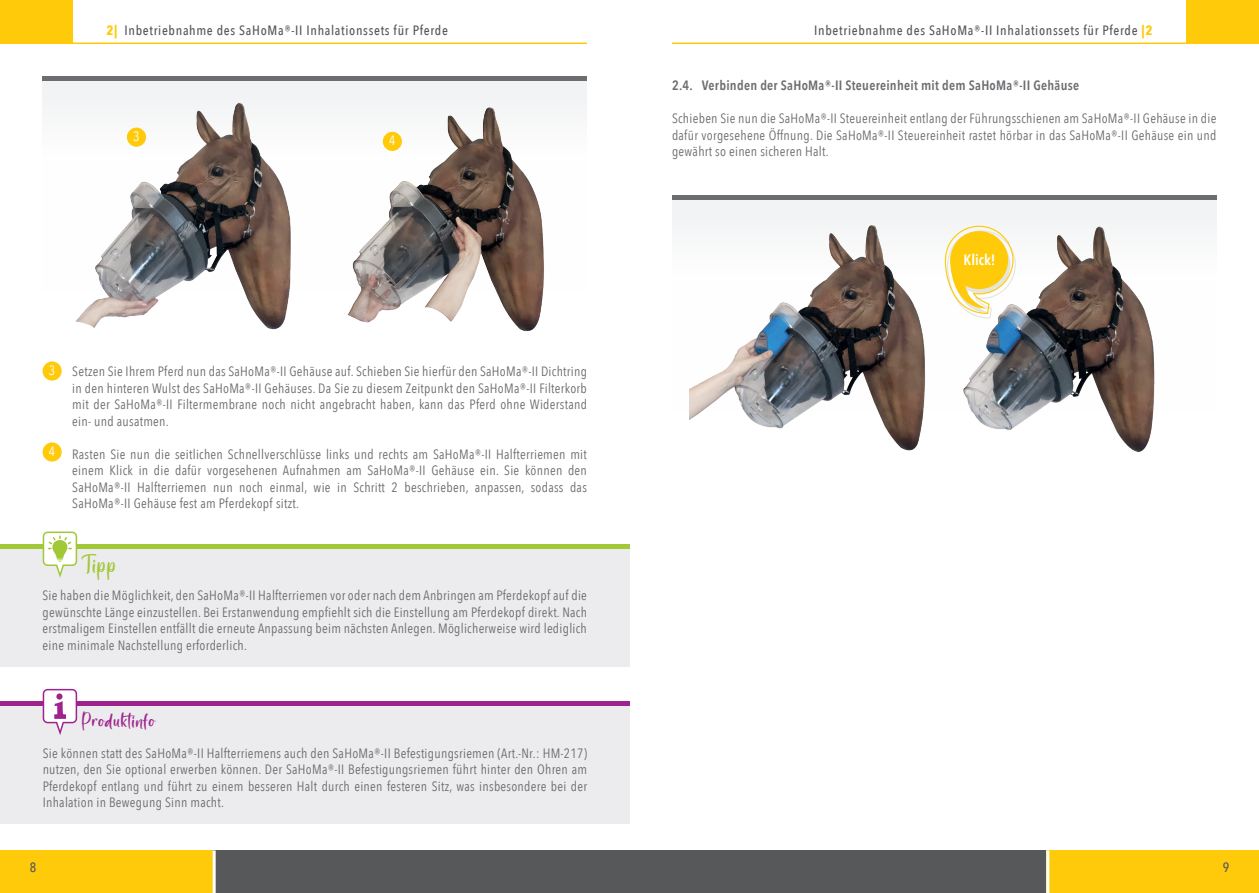
<style>
.page{position:relative;width:1259px;height:893px;background:#fff}
.page>*{position:absolute;margin:0;border:0;box-sizing:border-box;transform-origin:0 0}
.t1{font:21px "Astral Sisters";color:#a1c837}
.t2{font:18px "Astral Sisters";letter-spacing:.05em;color:#9f238e}
.t3{font:600 15px "Avenir Next Condensed";color:#fff}
.t4{font:13.5px/16.5px "Avenir Next Condensed";letter-spacing:.02em;color:#6c6d70;text-align:justify}
.t5{font:500 13.5px "Avenir Next Condensed";letter-spacing:.05em;color:#57585a}
.t6{font:600 13.5px "Avenir Next Condensed";letter-spacing:.02em;color:#6c6d70}
.t7{font:13.5px "Avenir Next Condensed";color:#fff}
.s1{font-weight:700;color:#feca0a}
</style>
<div class="page">
<div style="left:0;top:850px;width:1259px;height:43px;background:#57585a"></div>
<div style="left:0;top:850px;width:213px;height:43px;background:#feca0a"></div>
<div style="left:1046px;top:850px;width:213px;height:43px;background:#feca0a"></div>
<hr style="left:213px;top:850px;width:3px;height:43px;background:#fff">
<hr style="left:1046px;top:850px;width:3px;height:43px;background:#fff">
<div style="left:0;top:0;width:72px;height:43px;background:#feca0a"></div>
<div style="left:1186px;top:0;width:73px;height:43px;background:#feca0a"></div>
<hr style="left:0;top:43px;width:587px;height:1px;background:#feca0a">
<hr style="left:672px;top:43px;width:587px;height:1px;background:#feca0a">
<hr style="left:43px;top:77px;width:544px;height:4px;background:#6c6d70">
<img style="left:315px;top:81px;width:251px;height:251px">
<div style="left:0;top:547px;width:629px;height:119px;background:#ececee"></div>
<div style="left:0;top:544px;width:629px;height:5px;background:#a1c837"></div>
<svg style="left:43px;top:531px;width:34px;height:47px"></svg>
<div style="left:0;top:705px;width:629px;height:119px;background:#ececee"></div>
<hr style="left:0;top:702px;width:629px;height:4px;background:#9f238e">
<svg style="left:43px;top:689px;width:34px;height:46px"></svg>
<div style="left:672px;top:197px;width:544px;height:213px;background:#f2f3f4"></div>
<hr style="left:672px;top:196px;width:544px;height:4px;background:#6c6d70">
<img style="left:956px;top:210px;width:261px;height:242px">
<img style="left:689px;top:225px;width:267px;height:226px">
<svg style="left:944px;top:226px;width:72px;height:93px"></svg>
<div style="left:43px;top:361px;width:19px;height:20px;background:#feca0a;border-radius:50%"></div>
<div style="left:43px;top:442px;width:19px;height:20px;background:#feca0a;border-radius:50%"></div>
<div style="left:383px;top:132px;width:19px;height:19px;background:#feca0a;border-radius:50%"></div>
<img style="left:57px;top:81px;width:251px;height:249px">
<div style="left:127px;top:128px;width:19px;height:19px;background:#feca0a;border-radius:50%"></div>
<p class="t5" style="left:106px;top:22px;width:343px"><span class="s1">2|</span> Inbetriebnahme des SaHoMa®-II Inhalationssets für Pferde</p>
<p class="t5" style="left:814px;top:22px;width:340px">Inbetriebnahme des SaHoMa®-II Inhalationssets für Pferde <span class="s1">|2</span></p>
<p class="t7" style="left:133px;top:125px;width:8px">3</p>
<p class="t7" style="left:389px;top:129px;width:8px">4</p>
<p class="t7" style="left:49px;top:359px;width:8px">3</p>
<p class="t7" style="left:49px;top:440px;width:8px">4</p>
<p class="t4" style="left:72px;top:363px;width:516px">Setzen Sie Ihrem Pferd nun das SaHoMa®-II Gehäuse auf. Schieben Sie hierfür den SaHoMa®-II Dichtring in den hinteren Wulst des SaHoMa®-II Gehäuses. Da Sie zu diesem Zeitpunkt den SaHoMa®-II Filterkorb mit der SaHoMa®-II Filtermembrane noch nicht angebracht haben, kann das Pferd ohne Widerstand ein- und ausatmen.</p>
<p class="t4" style="left:72px;top:445px;width:516px">Rasten Sie nun die seitlichen Schnellverschlüsse links und rechts am SaHoMa®-II Halfterriemen mit einem Klick in die dafür vorgesehenen Aufnahmen am SaHoMa®-II Gehäuse ein. Sie können den SaHoMa®-II Halfterriemen nun noch einmal, wie in Schritt 2 beschrieben, anpassen, sodass das SaHoMa®-II Gehäuse fest am Pferdekopf sitzt.</p>
<h1 class="t1" style="left:81px;top:550px;width:37px">Tipp</h1>
<p class="t4" style="left:43px;top:587px;width:546px">Sie haben die Möglichkeit, den SaHoMa®-II Halfterriemen vor oder nach dem Anbringen am Pferdekopf auf die gewünschte Länge einzustellen. Bei Erstanwendung empfiehlt sich die Einstellung am Pferdekopf direkt. Nach erstmaligem Einstellen entfällt die erneute Anpassung beim nächsten Anlegen. Möglicherweise wird lediglich eine minimale Nachstellung erforderlich.</p>
<h2 class="t2" style="left:81px;top:708px;width:75px">Produktinfo</h2>
<p class="t4" style="left:43px;top:744px;width:546px">Sie können statt des SaHoMa®-II Halfterriemens auch den SaHoMa®-II Befestigungsriemen (Art.-Nr.: HM-217) nutzen, den Sie optional erwerben können. Der SaHoMa®-II Befestigungsriemen führt hinter den Ohren am Pferdekopf entlang und führt zu einem besseren Halt durch einen festeren Sitz, was insbesondere bei der Inhalation in Bewegung Sinn macht.</p>
<p class="t6" style="left:672px;top:74px;width:408px">2.4. Verbinden der SaHoMa®-II Steuereinheit mit dem SaHoMa®-II Gehäuse</p>
<p class="t4" style="left:672px;top:109px;width:546px">Schieben Sie nun die SaHoMa®-II Steuereinheit entlang der Führungsschienen am SaHoMa®-II Gehäuse in die dafür vorgesehene Öffnung. Die SaHoMa®-II Steuereinheit rastet hörbar in das SaHoMa®-II Gehäuse ein und gewährt so einen sicheren Halt.</p>
<p class="t3" style="left:963px;top:246px;width:34px">Klick!</p>
<p class="t5" style="left:30px;top:860px;width:8px">8</p>
<p class="t5" style="left:1222px;top:860px;width:8px">9</p>
</div>
